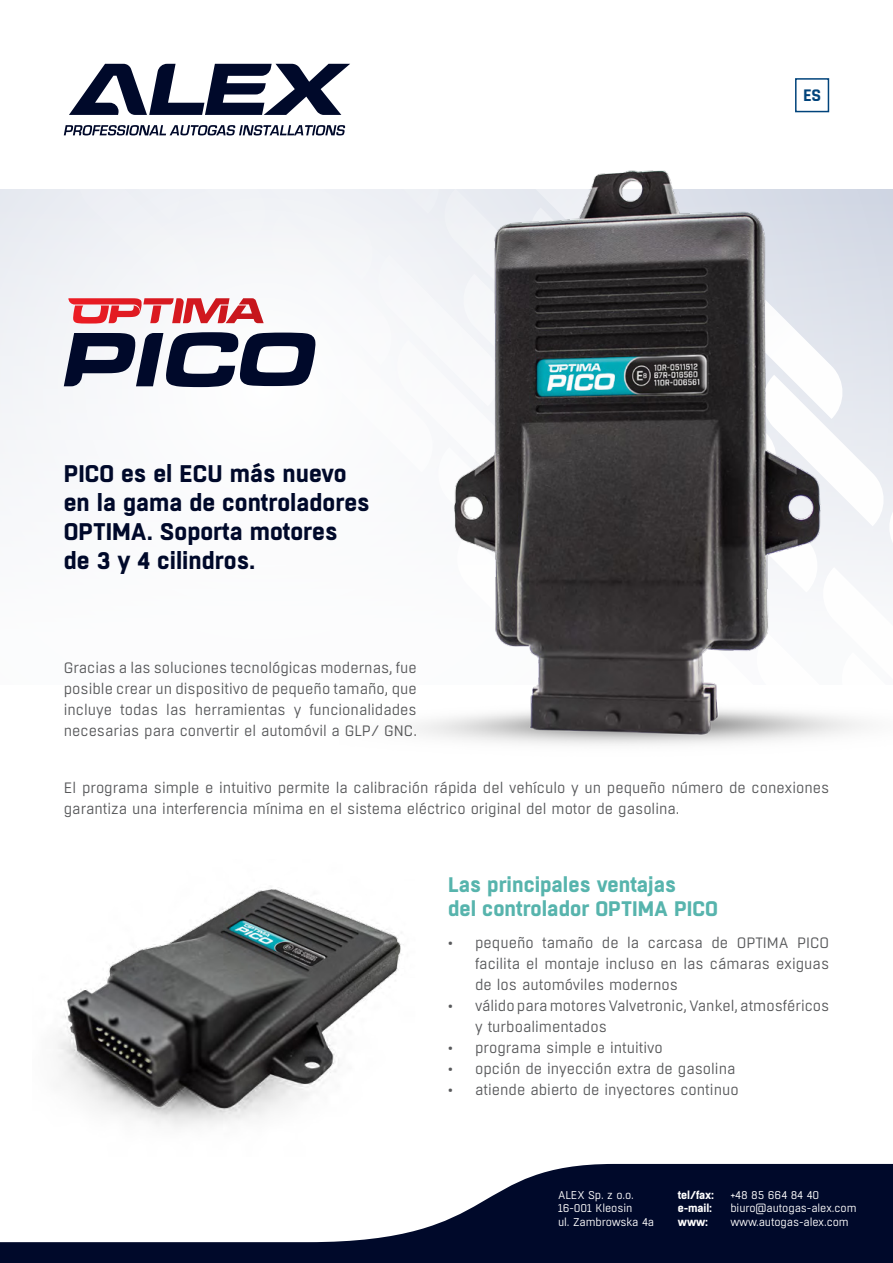
<style>
.page{position:relative;width:893px;height:1263px;background:#fff}
.page>*{position:absolute;margin:0;border:0;box-sizing:border-box;transform-origin:0 0}
.t1{font:700 24px/28.8px "Boxed";color:#00092a}
.t2{font:700 21px/24px "Boxed";color:#57b4ad}
.t3{font:700 18px "Rajdhani";color:#00437b}
.t4{font:15px/21px "Boxed";color:#58595b;text-align:justify}
.t5{font:11.25px/13.5px "Boxed";letter-spacing:-.01em;color:#fff}
.t6{font:700 11.25px/13.5px "Boxed";letter-spacing:-.01em;color:#fff}
</style>
<div class="page">
<svg style="left:69px;top:64px;width:281px;height:51px"></svg>
<svg style="left:64px;top:125px;width:281px;height:10px"></svg>
<svg style="left:0;top:1164px;width:893px;height:99px;fill:#00092a"></svg>
<div style="left:0;top:190px;width:893px;height:495px;background:#fbfbfc"></div>
<div style="left:795px;top:78px;width:34px;height:34px;border:2px solid #00437b"></div>
<svg style="left:56px;top:190px;width:260px;height:198px"></svg>
<img style="left:339px;top:170px;width:554px;height:575px">
<img style="left:58px;top:888px;width:343px;height:239px">
<h1 class="t1" style="left:64px;top:460px;width:308px">PICO es el ECU más nuevo en la gama de controladores<br>OPTIMA. Soporta motores<br>de 3 y 4 cilindros.</h1>
<p class="t4" style="left:64px;top:657px;width:355px">Gracias a las soluciones tecnológicas modernas, fue posible crear un dispositivo de pequeño tamaño, que incluye todas las herramientas y funcionalidades necesarias para convertir el automóvil a GLP/ GNC.</p>
<p class="t3" style="left:803px;top:85px;width:20px">ES</p>
<p class="t4" style="left:64px;top:778px;width:767px">El programa simple e intuitivo permite la calibración rápida del vehículo y un pequeño número de conexiones garantiza una interferencia mínima en el sistema eléctrico original del motor de gasolina.</p>
<h2 class="t2" style="left:448px;top:873px;width:272px">Las principales ventajas<br>del controlador OPTIMA PICO</h2>
<p class="t4" style="left:475px;top:932px;width:356px;text-indent:-27px">• pequeño tamaño de la carcasa de OPTIMA PICO facilita el montaje incluso en las cámaras exiguas de los automóviles modernos</p>
<p class="t4" style="left:475px;top:995px;width:356px;text-indent:-27px">• válido paramotoresValvetronic,Vankel, atmosféricos y turboalimentados</p>
<p class="t4" style="left:448px;top:1037px;width:216px">• programa simple e intuitivo</p>
<p class="t4" style="left:448px;top:1058px;width:289px">• opción de inyección extra de gasolina</p>
<p class="t4" style="left:448px;top:1079px;width:292px">• atiende abierto de inyectores continuo</p>
<p class="t5" style="left:558px;top:1188px;width:98px">ALEX Sp. z o.o.<br>16-001 Kleosin<br>ul. Zambrowska 4a</p>
<p class="t6" style="left:678px;top:1188px;width:38px">tel/fax: e-mail: www:</p>
<p class="t5" style="left:730px;top:1188px;width:128px">+48 85 664 84 40 biuro@autogas-alex.com www.autogas-alex.com</p>
</div>
